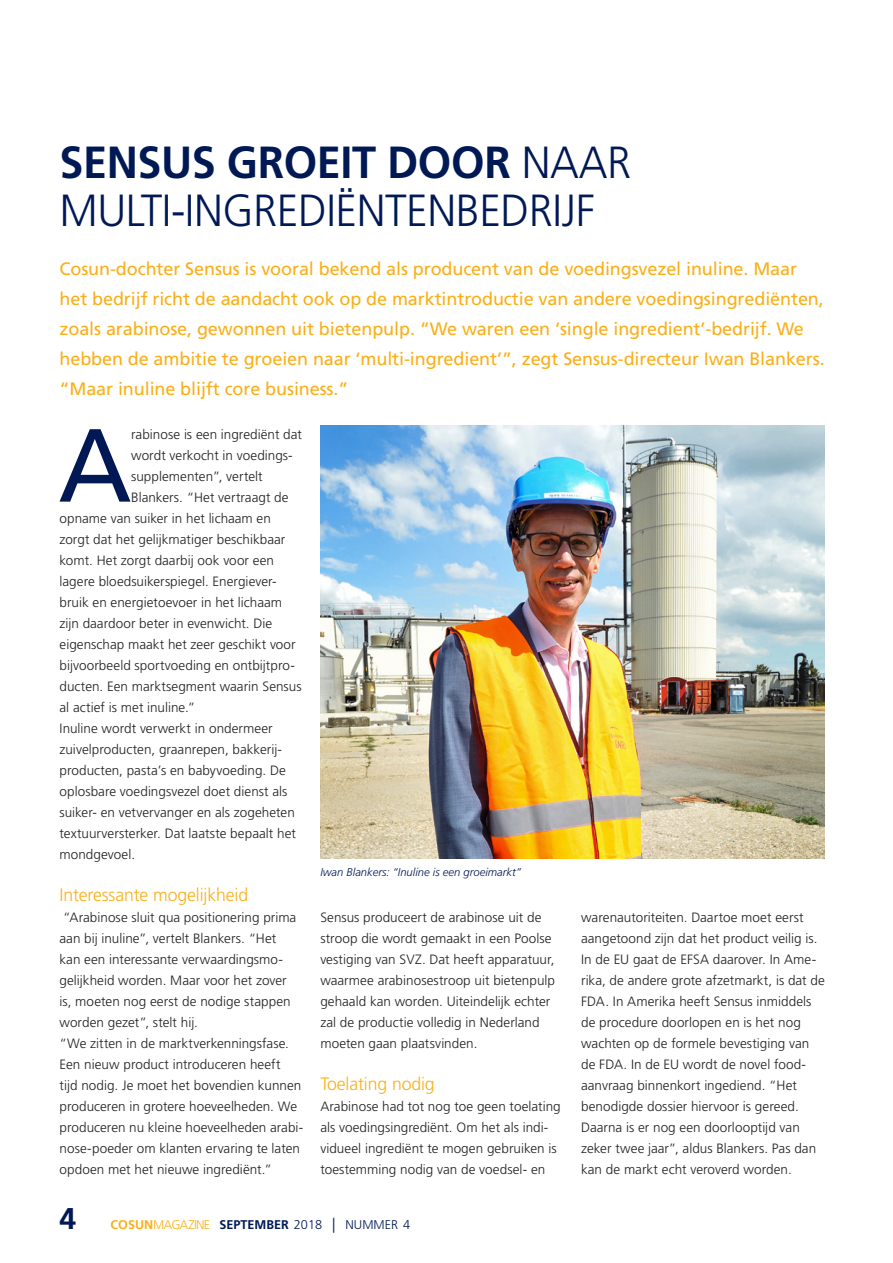
<style>
.page{position:relative;width:893px;height:1263px;background:#fff}
.page>*{position:absolute;margin:0;border:0;box-sizing:border-box;transform-origin:0 0}
.Platte__body__tekst{font:103.8px "Frutiger";color:#001954}
.Kop_tekst{font:300 45px/48px "Frutiger";letter-spacing:-.01em;color:#001954;scale:.96 1}
.t1{font:700 30px "Frutiger";color:#001954}
.Inleiding{font:18px/30px "Frutiger";letter-spacing:-.005em;color:#faaf18}
.Tussenkop___Quote{font:300 18px "Frutiger";letter-spacing:-.005em;color:#faaf18}
.Platte__body__tekst-2{font:300 13.5px/21px "Frutiger";color:#231f20}
.t2{font:700 12.6px "Frutiger";color:#001954}
.IRS_Onderschrift{font:italic 300 11.25px "Frutiger";color:#001954}
.s1{font-weight:700}
.s2{color:#faaf18}
.s3{font-weight:300;color:#faaf18}
.s4{font-weight:300;font-size:12.75px}
.s5{font-weight:300;font-size:15px}
.s6{font-weight:300}
</style>
<div class="page">
<img style="left:320px;top:425px;width:505px;height:434px">
<p class="Kop_tekst" style="left:60px;top:139px;width:597px"><span class="s1">SENSUS GROEIT DOOR</span> NAAR<br>MULTI-INGREDIËNTENBEDRIJF</p>
<p class="Inleiding" style="left:60px;top:254px;width:767px">Cosun-dochter Sensus is vooral bekend als producent van de voedingsvezel inuline. Maar het bedrijf richt de aandacht ook op de marktintroductie van andere voedingsingrediënten, zoals arabinose, gewonnen uit bietenpulp. “We waren een ‘single ingredient’-bedrijf. We hebben de ambitie te groeien naar ‘multi-ingredient’”, zegt Sensus-directeur Iwan Blankers. “Maar inuline blijft core business.”</p>
<p class="Platte__body__tekst" style="left:58px;top:405px;width:75px">A</p>
<p class="Platte__body__tekst-2" style="left:131px;top:424px;width:172px">rabinose is een ingrediënt dat</p>
<p class="Platte__body__tekst-2" style="left:131px;top:445px;width:163px">wordt verkocht in voedings-</p>
<p class="Platte__body__tekst-2" style="left:131px;top:466px;width:133px">supplementen”, vertelt</p>
<p class="Platte__body__tekst-2" style="left:131px;top:487px;width:159px">Blankers. “Het vertraagt de</p>
<p class="Platte__body__tekst-2" style="left:60px;top:508px;width:213px">opname van suiker in het lichaam en</p>
<p class="Platte__body__tekst-2" style="left:60px;top:529px;width:227px">zorgt dat het gelijkmatiger beschikbaar</p>
<p class="Platte__body__tekst-2" style="left:60px;top:550px;width:216px">komt. Het zorgt daarbij ook voor een</p>
<p class="Platte__body__tekst-2" style="left:60px;top:571px;width:219px">lagere bloedsuikerspiegel. Energiever-</p>
<p class="Platte__body__tekst-2" style="left:60px;top:592px;width:224px">bruik en energietoevoer in het lichaam</p>
<p class="Platte__body__tekst-2" style="left:60px;top:613px;width:214px">zijn daardoor beter in evenwicht. Die</p>
<p class="Platte__body__tekst-2" style="left:60px;top:634px;width:238px">eigenschap maakt het zeer geschikt voor</p>
<p class="Platte__body__tekst-2" style="left:60px;top:655px;width:237px">bijvoorbeeld sportvoeding en ontbijtpro-</p>
<p class="Platte__body__tekst-2" style="left:60px;top:676px;width:244px">ducten. Een marktsegment waarin Sensus</p>
<p class="Platte__body__tekst-2" style="left:60px;top:697px;width:137px">al actief is met inuline.”</p>
<p class="Platte__body__tekst-2" style="left:60px;top:718px;width:238px">Inuline wordt verwerkt in ondermeer zuivelproducten, graanrepen, bakkerij&shy;producten, pasta’s en babyvoeding. De oplosbare voedingsvezel doet dienst als suiker- en vetvervanger en als zogeheten textuurversterker. Dat laatste bepaalt het mondgevoel.</p>
<p class="Tussenkop___Quote" style="left:60px;top:884px;width:190px">Interessante mogelijkheid</p>
<p class="Platte__body__tekst-2" style="left:60px;top:907px;width:238px">“Arabinose sluit qua positionering prima aan bij inuline”, vertelt Blankers. “Het kan een interessante verwaardingsmo&shy;gelijkheid worden. Maar voor het zover is, moeten nog eerst de nodige stappen worden gezet”, stelt hij.</p>
<p class="Platte__body__tekst-2" style="left:60px;top:1033px;width:245px">“We zitten in de marktverkenningsfase.<br>Een nieuw product introduceren heeft<br>tijd nodig. Je moet het bovendien kunnen produceren in grotere hoeveelheden. We produceren nu kleine hoeveelheden arabi&shy;nose-poeder om klanten ervaring te laten opdoen met het nieuwe ingrediënt.”</p>
<p class="IRS_Onderschrift" style="left:320px;top:865px;width:202px">Iwan Blankers: “Inuline is een groeimarkt”</p>
<p class="Platte__body__tekst-2" style="left:320px;top:907px;width:236px">Sensus produceert de arabinose uit de stroop die wordt gemaakt in een Poolse vestiging van SVZ. Dat heeft apparatuur, waarmee arabinosestroop uit bietenpulp gehaald kan worden. Uiteindelijk echter zal de productie volledig in Nederland moeten gaan plaatsvinden.</p>
<p class="Tussenkop___Quote" style="left:320px;top:1073px;width:116px">Toelating nodig</p>
<p class="Platte__body__tekst-2" style="left:320px;top:1096px;width:242px">Arabinose had tot nog toe geen toelating als voedingsingrediënt. Om het als indi&shy;vidueel ingrediënt te mogen gebruiken is toestemming nodig van de voedsel- en</p>
<h3 class="t1" style="left:60px;top:1201px;width:18px">4</h3>
<p class="t2" style="left:111px;top:1217px;width:301px"><span class="s2">COSUN</span><span class="s3">MAGAZINE</span> SEPTEMBER <span class="s4">2018</span> <span class="s5">|</span> <span class="s6">NUMMER</span> <span class="s4">4</span></p>
<p class="Platte__body__tekst-2" style="left:581px;top:907px;width:245px">warenautoriteiten. Daartoe moet eerst aangetoond zijn dat het product veilig is.<br>In de EU gaat de EFSA daarover. In Ame&shy;rika, de andere grote afzetmarkt, is dat de FDA. In Amerika heeft Sensus inmiddels de procedure doorlopen en is het nog wachten op de formele bevestiging van de FDA. In de EU wordt de novel food&shy;aanvraag binnenkort ingediend. “Het benodigde dossier hiervoor is gereed.<br>Daarna is er nog een doorlooptijd van zeker twee jaar”, aldus Blankers. Pas dan kan de markt echt veroverd worden.</p>
</div>
